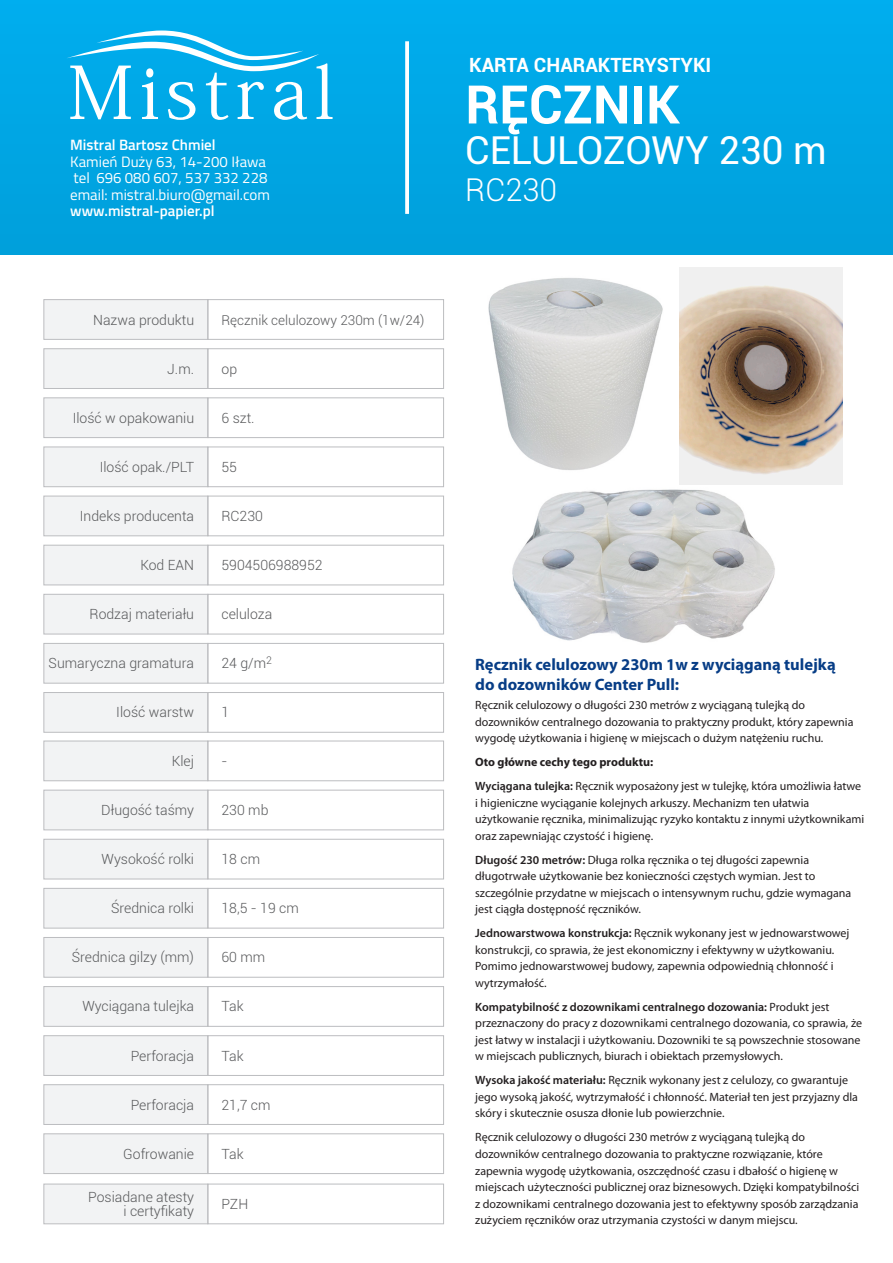
<style>
.page{position:relative;width:893px;height:1263px;background:#fff}
.page>*{position:absolute;margin:0;border:0;box-sizing:border-box;transform-origin:0 0}
.t1{font:700 53.25px "Roboto";color:#fff}
.t2{font:38.4px "Roboto";color:#fff}
.t3{font:300 31.5px "Roboto";color:#fff}
.t4{font:700 19.65px "Roboto";color:#fff}
.t5{font:700 16.5px/19.8px "Myriad Pro";color:#073d86}
.t6{font:15px/16.5px "Titillium";color:#fff}
.t7{font:600 15px "Titillium";color:#fff}
.t8{font:300 14.1px/14.2px "Roboto";color:#57585a;text-align:right}
.t9{font:300 13.5px "Roboto";color:#57585a}
.t10{font:12px/16.5px "Myriad Pro";color:#231f20}
.s1{font-weight:700}
.s2{font-weight:600}
</style>
<div class="page">
<img style="left:512px;top:489px;width:263px;height:154px">
<img style="left:434px;top:278px;width:229px;height:192px">
<img style="left:679px;top:268px;width:163px;height:217px">
<div style="left:44px;top:299px;width:164px;height:41px;background:#f2f3f4;border:1px solid #bcbdc0"></div>
<div style="left:208px;top:299px;width:236px;height:41px;border:1px solid #bcbdc0"></div>
<div style="left:44px;top:348px;width:164px;height:41px;background:#f2f3f4;border:1px solid #bcbdc0"></div>
<div style="left:208px;top:348px;width:236px;height:41px;border:1px solid #bcbdc0"></div>
<div style="left:44px;top:398px;width:164px;height:40px;background:#f2f3f4;border:1px solid #bcbdc0"></div>
<div style="left:208px;top:398px;width:236px;height:40px;border:1px solid #bcbdc0"></div>
<div style="left:44px;top:447px;width:164px;height:40px;background:#f2f3f4;border:1px solid #bcbdc0"></div>
<div style="left:208px;top:447px;width:236px;height:40px;border:1px solid #bcbdc0"></div>
<div style="left:0;top:0;width:893px;height:255px;background:#00a6e4"></div>
<svg style="left:67px;top:31px;width:266px;height:89px"></svg>
<svg style="left:405px;top:41px;width:4px;height:173px"></svg>
<div style="left:44px;top:496px;width:164px;height:40px;background:#f2f3f4;border:1px solid #bcbdc0"></div>
<div style="left:208px;top:496px;width:236px;height:40px;border:1px solid #bcbdc0"></div>
<div style="left:44px;top:545px;width:164px;height:40px;background:#f2f3f4;border:1px solid #bcbdc0"></div>
<div style="left:208px;top:545px;width:236px;height:40px;border:1px solid #bcbdc0"></div>
<div style="left:44px;top:594px;width:164px;height:40px;background:#f2f3f4;border:1px solid #bcbdc0"></div>
<div style="left:208px;top:594px;width:236px;height:40px;border:1px solid #bcbdc0"></div>
<div style="left:44px;top:643px;width:164px;height:40px;background:#f2f3f4;border:1px solid #bcbdc0"></div>
<div style="left:208px;top:643px;width:236px;height:40px;border:1px solid #bcbdc0"></div>
<div style="left:44px;top:692px;width:164px;height:40px;background:#f2f3f4;border:1px solid #bcbdc0"></div>
<div style="left:208px;top:692px;width:236px;height:40px;border:1px solid #bcbdc0"></div>
<div style="left:44px;top:741px;width:164px;height:40px;background:#f2f3f4;border:1px solid #bcbdc0"></div>
<div style="left:208px;top:741px;width:236px;height:40px;border:1px solid #bcbdc0"></div>
<div style="left:44px;top:790px;width:164px;height:40px;background:#f2f3f4;border:1px solid #bcbdc0"></div>
<div style="left:208px;top:790px;width:236px;height:40px;border:1px solid #bcbdc0"></div>
<div style="left:44px;top:839px;width:164px;height:40px;background:#f2f3f4;border:1px solid #bcbdc0"></div>
<div style="left:208px;top:839px;width:236px;height:40px;border:1px solid #bcbdc0"></div>
<div style="left:44px;top:888px;width:164px;height:40px;background:#f2f3f4;border:1px solid #bcbdc0"></div>
<div style="left:208px;top:888px;width:236px;height:40px;border:1px solid #bcbdc0"></div>
<div style="left:44px;top:937px;width:164px;height:40px;background:#f2f3f4;border:1px solid #bcbdc0"></div>
<div style="left:208px;top:937px;width:236px;height:40px;border:1px solid #bcbdc0"></div>
<div style="left:44px;top:986px;width:164px;height:41px;background:#f2f3f4;border:1px solid #bcbdc0"></div>
<div style="left:208px;top:986px;width:236px;height:41px;border:1px solid #bcbdc0"></div>
<div style="left:44px;top:1035px;width:164px;height:41px;background:#f2f3f4;border:1px solid #bcbdc0"></div>
<div style="left:208px;top:1035px;width:236px;height:41px;border:1px solid #bcbdc0"></div>
<div style="left:44px;top:1084px;width:164px;height:41px;background:#f2f3f4;border:1px solid #bcbdc0"></div>
<div style="left:208px;top:1084px;width:236px;height:41px;border:1px solid #bcbdc0"></div>
<div style="left:44px;top:1184px;width:164px;height:40px;background:#f2f3f4;border:1px solid #bcbdc0"></div>
<div style="left:208px;top:1184px;width:236px;height:40px;border:1px solid #bcbdc0"></div>
<div style="left:44px;top:1133px;width:164px;height:41px;background:#f2f3f4;border:1px solid #bcbdc0"></div>
<div style="left:208px;top:1133px;width:236px;height:41px;border:1px solid #bcbdc0"></div>
<p class="t7" style="left:70px;top:134px;width:147px">Mistral Bartosz Chmiel</p>
<p class="t6" style="left:70px;top:152px;width:201px">Kamień Duży 63, 14-200 Iława tel 696 080 607, 537 332 228 email: mistral.biuro@gmail.com</p>
<p class="t7" style="left:70px;top:200px;width:146px">www.mistral-papier.pl</p>
<p class="t8" style="left:93px;top:312px;width:103px">Nazwa produktu</p>
<p class="t9" style="left:221px;top:310px;width:205px">Ręcznik celulozowy 230m (1w/24)</p>
<p class="t8" style="left:167px;top:361px;width:28px">J.m.</p>
<p class="t8" style="left:222px;top:361px;width:17px">op</p>
<p class="t8" style="left:73px;top:410px;width:123px">Ilość w opakowaniu</p>
<p class="t8" style="left:222px;top:410px;width:35px">6 szt.</p>
<p class="t8" style="left:100px;top:459px;width:96px">Ilość opak./PLT</p>
<p class="t8" style="left:221px;top:459px;width:17px">55</p>
<p class="t8" style="left:80px;top:508px;width:116px">Indeks producenta</p>
<p class="t8" style="left:221px;top:508px;width:43px">RC230</p>
<p class="t8" style="left:140px;top:557px;width:55px">Kod EAN</p>
<p class="t8" style="left:221px;top:557px;width:103px">5904506988952</p>
<p class="t8" style="left:90px;top:607px;width:106px">Rodzaj materiału</p>
<p class="t8" style="left:221px;top:607px;width:52px">celuloza</p>
<p class="t8" style="left:49px;top:656px;width:147px">Sumaryczna gramatura</p>
<p class="t8" style="left:221px;top:656px;width:52px">24 g/m<sup>2</sup></p>
<p class="t8" style="left:116px;top:705px;width:79px">Ilość warstw</p>
<p class="t8" style="left:221px;top:705px;width:9px">1</p>
<p class="t8" style="left:172px;top:753px;width:24px">Klej</p>
<p class="t8" style="left:222px;top:753px;width:7px">-</p>
<p class="t8" style="left:101px;top:802px;width:94px">Długość taśmy</p>
<p class="t8" style="left:221px;top:802px;width:48px">230 mb</p>
<p class="t8" style="left:102px;top:851px;width:94px">Wysokość rolki</p>
<p class="t8" style="left:221px;top:851px;width:40px">18 cm</p>
<p class="t8" style="left:111px;top:901px;width:85px">Średnica rolki</p>
<p class="t8" style="left:221px;top:901px;width:79px">18,5 - 19 cm</p>
<p class="t8" style="left:72px;top:950px;width:124px">Średnica gilzy (mm)</p>
<p class="t8" style="left:222px;top:950px;width:45px">60 mm</p>
<p class="t8" style="left:82px;top:999px;width:113px">Wyciągana tulejka</p>
<p class="t8" style="left:221px;top:999px;width:24px">Tak</p>
<p class="t8" style="left:131px;top:1048px;width:65px">Perforacja</p>
<p class="t8" style="left:221px;top:1048px;width:24px">Tak</p>
<p class="t8" style="left:131px;top:1097px;width:65px">Perforacja</p>
<p class="t8" style="left:221px;top:1097px;width:51px">21,7 cm</p>
<p class="t8" style="left:123px;top:1146px;width:72px">Gofrowanie</p>
<p class="t8" style="left:221px;top:1146px;width:24px">Tak</p>
<p class="t8" style="left:88px;top:1189px;width:107px">Posiadane atesty i certyfikaty</p>
<p class="t8" style="left:221px;top:1196px;width:28px">PZH</p>
<h3 class="t4" style="left:469px;top:52px;width:244px">KARTA CHARAKTERYSTYKI</h3>
<h1 class="t1" style="left:465px;top:67px;width:216px">RĘCZNIK</h1>
<h2 class="t2" style="left:465px;top:124px;width:363px">CELULOZOWY 230 m</h2>
<h3 class="t3" style="left:465px;top:168px;width:93px">RC230</h3>
<h3 class="t5" style="left:475px;top:654px;width:362px">Ręcznik celulozowy 230m 1w z wyciąganą tulejką do dozowników Center Pull:</h3>
<p class="t10" style="left:475px;top:697px;width:380px">Ręcznik celulozowy o długości 230 metrów z wyciąganą tulejką do dozowników centralnego dozowania to praktyczny produkt, który zapewnia wygodę użytkowania i higienę w miejscach o dużym natężeniu ruchu.</p>
<p class="t10" style="left:475px;top:750px;width:388px;line-height:24px"><span class="s1">Oto główne cechy tego produktu:<br></span><span class="s2">Wyciągana tulejka:</span> Ręcznik wyposażony jest w tulejkę, która umożliwia łatwe</p>
<p class="t10" style="left:475px;top:794px;width:391px">i higieniczne wyciąganie kolejnych arkuszy. Mechanizm ten ułatwia użytkowanie ręcznika, minimalizując ryzyko kontaktu z innymi użytkownikami oraz zapewniając czystość i higienę.</p>
<p class="t10" style="left:475px;top:851px;width:378px"><span class="s2">Długość 230 metrów:</span> Długa rolka ręcznika o tej długości zapewnia długotrwałe użytkowanie bez konieczności częstych wymian. Jest to szczególnie przydatne w miejscach o intensywnym ruchu, gdzie wymagana jest ciągła dostępność ręczników.</p>
<p class="t10" style="left:475px;top:925px;width:376px"><span class="s2">Jednowarstwowa konstrukcja:</span> Ręcznik wykonany jest w jednowarstwowej konstrukcji, co sprawia, że jest ekonomiczny i efektywny w użytkowaniu.<br>Pomimo jednowarstwowej budowy, zapewnia odpowiednią chłonność i wytrzymałość.</p>
<p class="t10" style="left:475px;top:998px;width:388px"><span class="s2">Kompatybilność z dozownikami centralnego dozowania:</span> Produkt jest przeznaczony do pracy z dozownikami centralnego dozowania, co sprawia, że jest łatwy w instalacji i użytkowaniu. Dozowniki te są powszechnie stosowane w miejscach publicznych, biurach i obiektach przemysłowych.</p>
<p class="t10" style="left:475px;top:1072px;width:384px"><span class="s2">Wysoka jakość materiału:</span> Ręcznik wykonany jest z celulozy, co gwarantuje jego wysoką jakość, wytrzymałość i chłonność. Materiał ten jest przyjazny dla skóry i skutecznie osusza dłonie lub powierzchnie.</p>
<p class="t10" style="left:475px;top:1129px;width:386px">Ręcznik celulozowy o długości 230 metrów z wyciąganą tulejką do dozowników centralnego dozowania to praktyczne rozwiązanie, które zapewnia wygodę użytkowania, oszczędność czasu i dbałość o higienę w miejscach użyteczności publicznej oraz biznesowych. Dzięki kompatybilności z dozownikami centralnego dozowania jest to efektywny sposób zarządzania zużyciem ręczników oraz utrzymania czystości w danym miejscu.</p>
</div>
